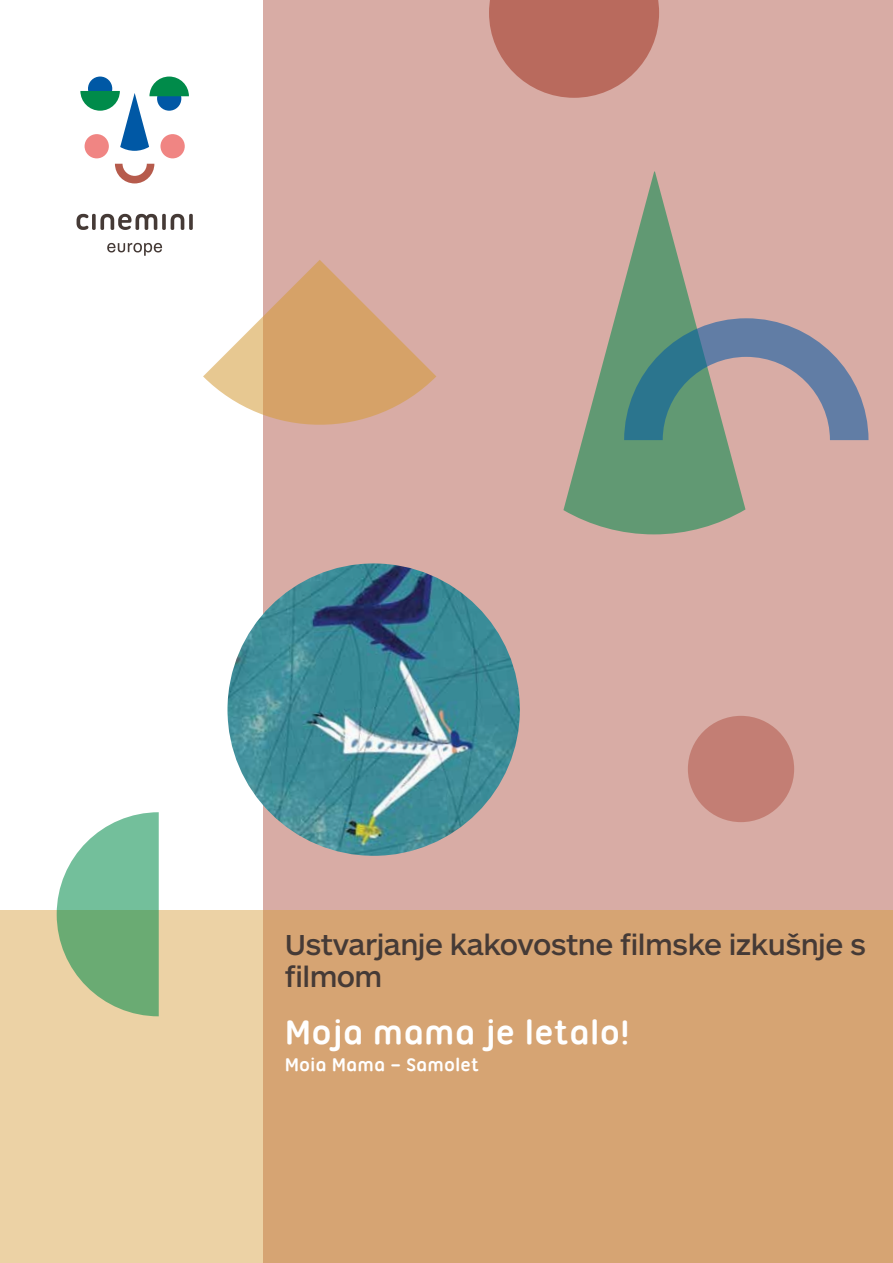
<style>
.page{position:relative;width:893px;height:1263px;background:#fff}
.page>*{position:absolute;margin:0;border:0;box-sizing:border-box;transform-origin:0 0}
.t1{font:700 36px "Ubuntu Titling";color:#fff}
.t2{font:500 30px/31.5px "ARS Maquette Pro";letter-spacing:-.02em;color:#453a36}
.t3{font:700 19.5px "Ubuntu Titling";color:#fff}
</style>
<div class="page">
<div style="left:264px;top:0;width:629px;height:1263px;background:#d8aca5"></div>
<svg style="left:115px;top:164px;width:39px;height:19px"></svg>
<div style="left:85px;top:134px;width:24px;height:24px;background:#f08583;border-radius:50%"></div>
<div style="left:160px;top:134px;width:25px;height:24px;background:#f08583;border-radius:50%"></div>
<svg style="left:80px;top:77px;width:109px;height:74px"></svg>
<svg style="left:77px;top:214px;width:116px;height:16px"></svg>
<svg style="left:107px;top:243px;width:55px;height:13px"></svg>
<svg style="left:0;top:910px;width:893px;height:353px;background:#dbb080"></svg>
<img style="left:227px;top:563px;width:293px;height:293px;border-radius:146px">
<svg style="left:57px;top:812px;width:102px;height:204px;background:#8bbf96"></svg>
<div style="left:688px;top:716px;width:106px;height:106px;background:#c37e74;border-radius:50%"></div>
<svg style="left:489px;top:0;width:170px;height:98px"></svg>
<svg style="left:203px;top:260px;width:233px;height:181px"></svg>
<svg style="left:563px;top:171px;width:182px;height:363px"></svg>
<svg style="left:624px;top:318px;width:244px;height:122px"></svg>
<p class="t2" style="left:285px;top:927px;width:583px">Ustvarjanje kakovostne filmske izkušnje s filmom</p>
<p class="t1" style="left:285px;top:1011px;width:346px">Moja mama je letalo!</p>
<p class="t3" style="left:285px;top:1053px;width:196px">Moia Mama – Samolet</p>
</div>
